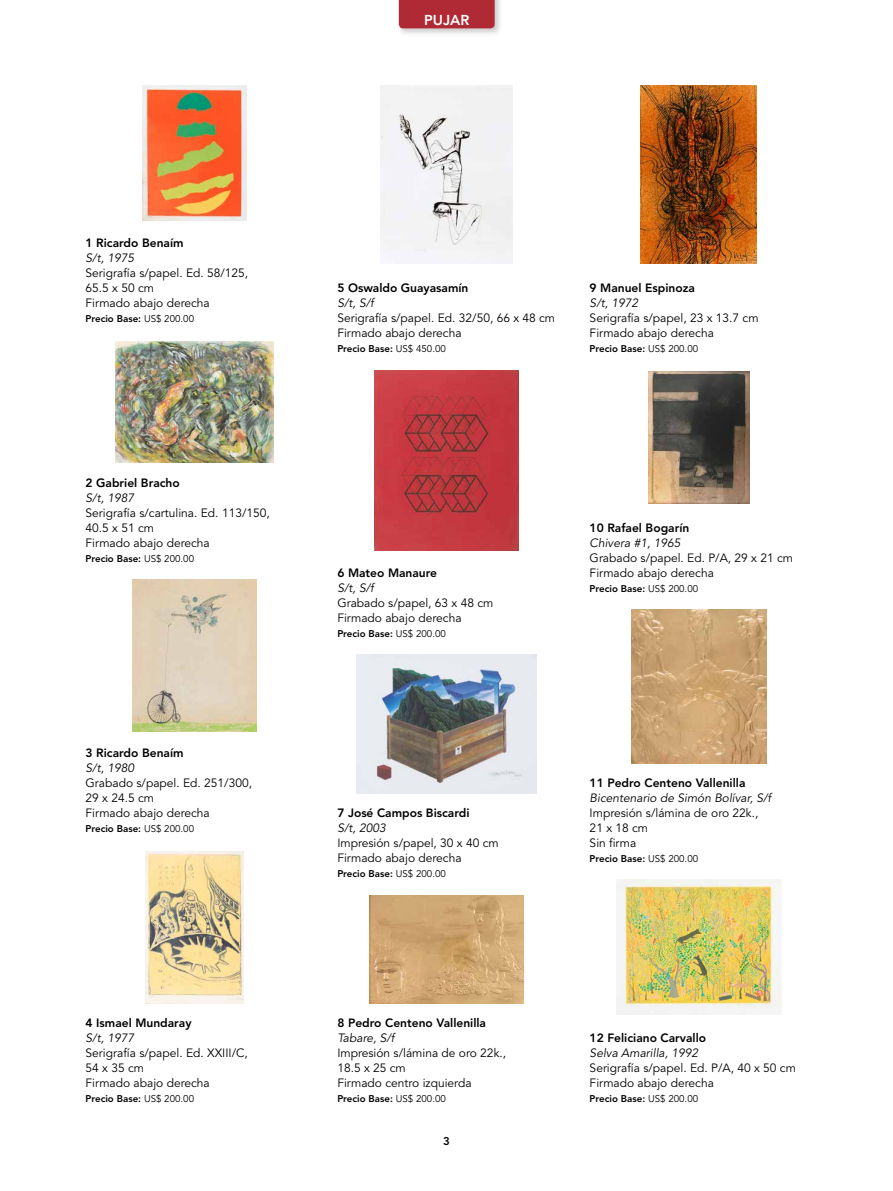
<style>
.page{position:relative;width:893px;height:1191px;background:#fff}
.page>*{position:absolute;margin:0;border:0;box-sizing:border-box;transform-origin:0 0}
.t1{font:800 14.25px "Avenir LT Std";color:#fff}
.t2{font:12px/15px "Avenir LT Std";color:#000}
.t3{font:800 12px "Avenir LT Std";color:#000}
.t4{font:italic 12px "Avenir LT Std";color:#000}
.t5{font:800 11.25px "Avenir LT Std";color:#000}
.t6{font:800 9.75px "Avenir LT Std";color:#000}
.s1{font-weight:400}
</style>
<div class="page">
<div style="left:397px;top:0;width:106px;height:36px;background:#000;opacity:.2"></div>
<div style="left:399px;top:0;width:96px;height:28px;background:#af2a34"></div>
<img style="left:142px;top:85px;width:105px;height:135px">
<img style="left:641px;top:85px;width:116px;height:179px">
<img style="left:648px;top:371px;width:101px;height:132px">
<img style="left:631px;top:609px;width:135px;height:154px">
<img style="left:374px;top:370px;width:144px;height:180px">
<img style="left:356px;top:655px;width:180px;height:138px">
<img style="left:370px;top:895px;width:153px;height:108px">
<img style="left:616px;top:879px;width:165px;height:135px">
<img style="left:380px;top:85px;width:132px;height:179px">
<img style="left:116px;top:341px;width:157px;height:121px">
<img style="left:132px;top:580px;width:125px;height:151px">
<img style="left:145px;top:851px;width:99px;height:152px">
<p class="t1" style="left:424px;top:11px;width:47px">PUJAR</p>
<p class="t3" style="left:86px;top:235px;width:100px">1 Ricardo Benaím</p>
<p class="t4" style="left:86px;top:251px;width:50px">S/t, 1975</p>
<p class="t2" style="left:86px;top:265px;width:164px">Serigrafía s/papel. Ed. 58/125,<br>65.5 x 50 cm<br>Firmado abajo derecha</p>
<p class="t6" style="left:86px;top:313px;width:110px">Precio Base: <span class="s1">US$ 200.00</span></p>
<p class="t3" style="left:86px;top:475px;width:96px">2 Gabriel Bracho</p>
<p class="t4" style="left:86px;top:491px;width:50px">S/t, 1987</p>
<p class="t2" style="left:86px;top:505px;width:186px">Serigrafía s/cartulina. Ed. 113/150,<br>40.5 x 51 cm<br>Firmado abajo derecha</p>
<p class="t6" style="left:86px;top:553px;width:110px">Precio Base: <span class="s1">US$ 200.00</span></p>
<p class="t3" style="left:86px;top:745px;width:100px">3 Ricardo Benaím</p>
<p class="t4" style="left:86px;top:761px;width:50px">S/t, 1980</p>
<p class="t2" style="left:86px;top:775px;width:168px">Grabado s/papel. Ed. 251/300,<br>29 x 24.5 cm<br>Firmado abajo derecha</p>
<p class="t6" style="left:86px;top:823px;width:110px">Precio Base: <span class="s1">US$ 200.00</span></p>
<p class="t3" style="left:86px;top:1015px;width:107px">4 Ismael Mundaray</p>
<p class="t4" style="left:86px;top:1031px;width:50px">S/t, 1977</p>
<p class="t2" style="left:86px;top:1045px;width:164px">Serigrafía s/papel. Ed. XXIII/C,<br>54 x 35 cm<br>Firmado abajo derecha</p>
<p class="t6" style="left:86px;top:1093px;width:110px">Precio Base: <span class="s1">US$ 200.00</span></p>
<p class="t3" style="left:337px;top:280px;width:133px">5 Oswaldo Guayasamín</p>
<p class="t4" style="left:337px;top:296px;width:38px">S/t, S/f</p>
<p class="t2" style="left:337px;top:310px;width:219px">Serigrafía s/papel. Ed. 32/50, 66 x 48 cm<br>Firmado abajo derecha</p>
<p class="t6" style="left:337px;top:343px;width:110px">Precio Base: <span class="s1">US$ 450.00</span></p>
<p class="t3" style="left:590px;top:280px;width:107px">9 Manuel Espinoza</p>
<p class="t4" style="left:590px;top:296px;width:50px">S/t, 1972</p>
<p class="t2" style="left:590px;top:310px;width:170px">Serigrafía s/papel, 23 x 13.7 cm<br>Firmado abajo derecha</p>
<p class="t6" style="left:590px;top:343px;width:110px">Precio Base: <span class="s1">US$ 200.00</span></p>
<p class="t3" style="left:337px;top:565px;width:101px">6 Mateo Manaure</p>
<p class="t4" style="left:337px;top:581px;width:38px">S/t, S/f</p>
<p class="t2" style="left:337px;top:595px;width:158px">Grabado s/papel, 63 x 48 cm<br>Firmado abajo derecha</p>
<p class="t6" style="left:337px;top:628px;width:110px">Precio Base: <span class="s1">US$ 200.00</span></p>
<p class="t3" style="left:337px;top:805px;width:134px">7 José Campos Biscardi</p>
<p class="t4" style="left:337px;top:821px;width:50px">S/t, 2003</p>
<p class="t2" style="left:337px;top:835px;width:163px">Impresión s/papel, 30 x 40 cm<br>Firmado abajo derecha</p>
<p class="t6" style="left:337px;top:868px;width:110px">Precio Base: <span class="s1">US$ 200.00</span></p>
<p class="t3" style="left:337px;top:1015px;width:150px">8 Pedro Centeno Vallenilla</p>
<p class="t4" style="left:337px;top:1031px;width:59px">Tabare, S/f</p>
<p class="t2" style="left:337px;top:1045px;width:170px">Impresión s/lámina de oro 22k.,<br>18.5 x 25 cm<br>Firmado centro izquierda</p>
<p class="t6" style="left:337px;top:1093px;width:110px">Precio Base: <span class="s1">US$ 200.00</span></p>
<p class="t5" style="left:443px;top:1134px;width:8px">3</p>
<p class="t3" style="left:590px;top:520px;width:101px">10 Rafael Bogarín</p>
<p class="t4" style="left:590px;top:536px;width:92px">Chivera #1, 1965</p>
<p class="t2" style="left:590px;top:550px;width:205px">Grabado s/papel. Ed. P/A, 29 x 21 cm<br>Firmado abajo derecha</p>
<p class="t6" style="left:590px;top:583px;width:110px">Precio Base: <span class="s1">US$ 200.00</span></p>
<p class="t3" style="left:590px;top:775px;width:157px">11 Pedro Centeno Vallenilla</p>
<p class="t4" style="left:590px;top:791px;width:183px">Bicentenario de Simón Bolívar, S/f</p>
<p class="t2" style="left:590px;top:805px;width:170px">Impresión s/lámina de oro 22k.,<br>21 x 18 cm<br>Sin firma</p>
<p class="t6" style="left:590px;top:853px;width:110px">Precio Base: <span class="s1">US$ 200.00</span></p>
<p class="t3" style="left:590px;top:1030px;width:118px">12 Feliciano Carvallo</p>
<p class="t4" style="left:590px;top:1046px;width:110px">Selva Amarilla, 1992</p>
<p class="t2" style="left:590px;top:1060px;width:208px">Serigrafía s/papel. Ed. P/A, 40 x 50 cm<br>Firmado abajo derecha</p>
<p class="t6" style="left:590px;top:1093px;width:110px">Precio Base: <span class="s1">US$ 200.00</span></p>
</div>
